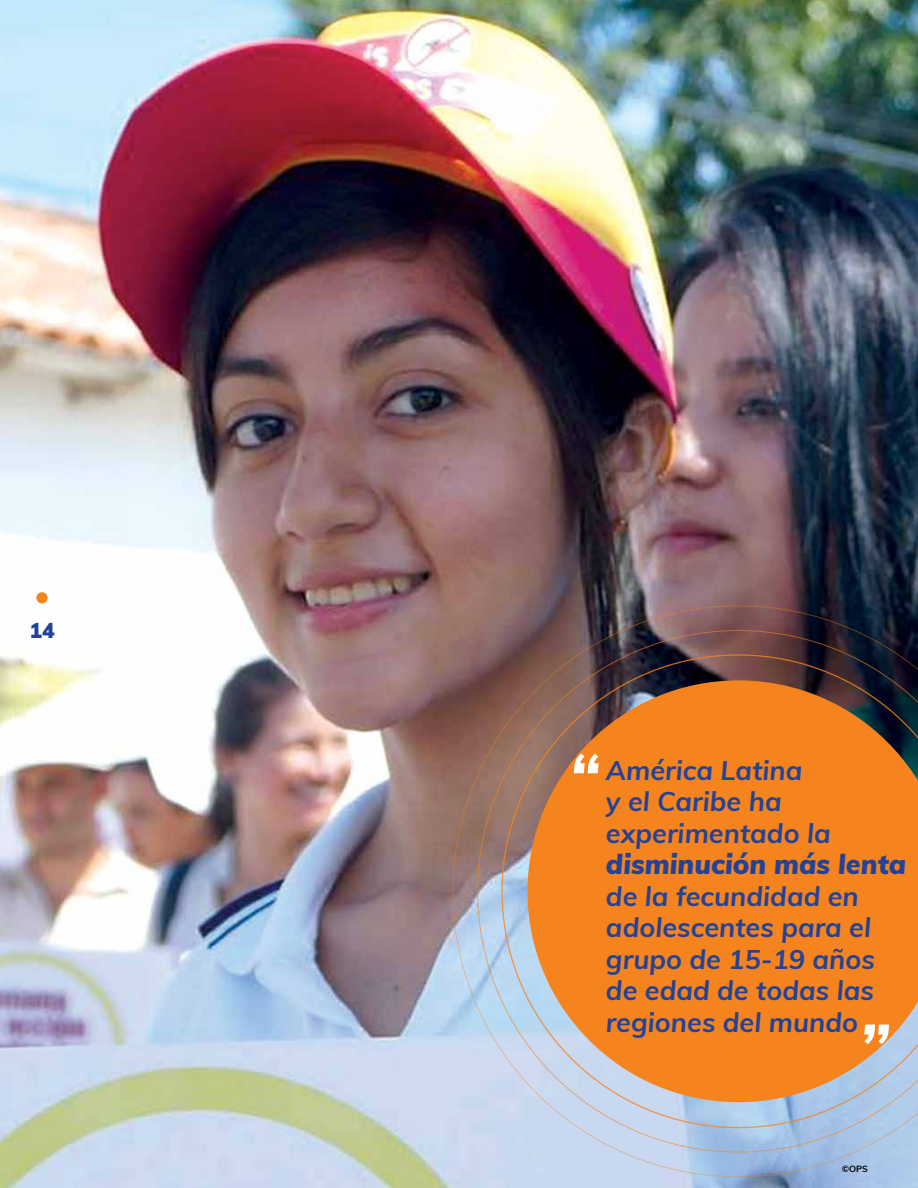
<style>
.page{position:relative;width:918px;height:1188px;background:#fff}
.page>*{position:absolute;margin:0;border:0;box-sizing:border-box;transform-origin:0 0}
.t1{font:italic 700 72px "Muli";color:#fff}
.t2{font:italic 700 27px/31.5px "Muli";color:#234398}
.t3{font:italic 900 27px "Muli";color:#234398}
.t4{font:900 21px "Muli";color:#234398}
.t5{font:700 9px "Muli";color:#000}
</style>
<div class="page">
<img style="left:0;top:0;width:918px;height:1188px">
<svg style="left:453px;top:606px;width:465px;height:571px;background:#c3895c"></svg>
<div style="left:36px;top:592px;width:12px;height:12px;background:#f5841f;border-radius:50%"></div>
<p class="t4" style="left:29px;top:615px;width:27px">14</p>
<h1 class="t1" style="left:569px;top:727px;width:33px">“</h1>
<p class="t2" style="left:606px;top:753px;width:226px">América Latina<br>y el Caribe ha experimentado la</p>
<p class="t3" style="left:606px;top:845px;width:302px">disminución más lenta</p>
<p class="t2" style="left:606px;top:879px;width:271px">de la fecundidad en adolescentes para el grupo de 15-19 años de edad de todas las regiones del mundo</p>
<h1 class="t1" style="left:894px;top:1071px;width:33px;rotate:-180deg">“</h1>
<p class="t5" style="left:842px;top:1162px;width:28px">©OPS</p>
</div>
